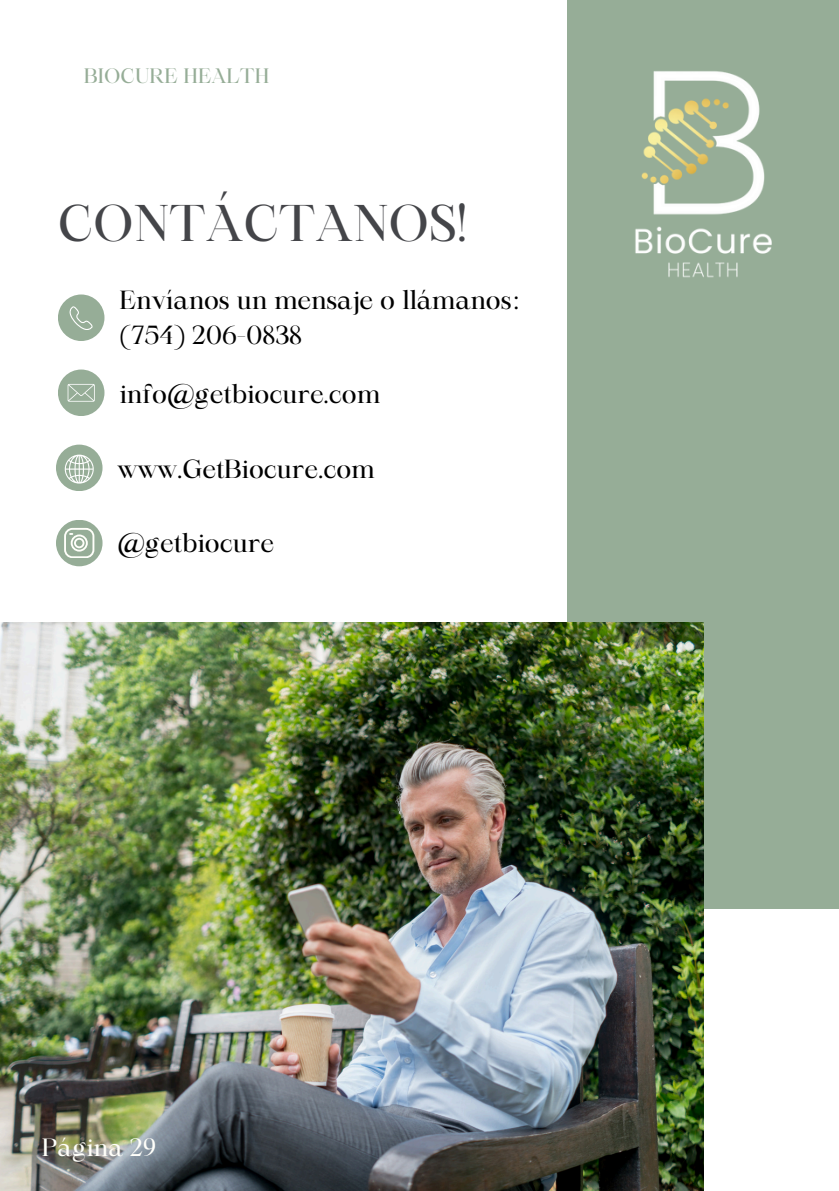
<style>
.page{position:relative;width:839px;height:1191px;background:#fff}
.page>*{position:absolute;margin:0;border:0;box-sizing:border-box;transform-origin:0 0}
.t1{font:49.6px "Maharlika";color:#444549}
.t2{font:25.2px/34.4px "Maharlika";color:#000}
.t3{font:24px "Maharlika";color:#fffffa}
.t4{font:20px "Maharlika";color:#96ad97}
</style>
<div class="page">
<div style="left:567px;top:0;width:271px;height:908px;background:#96ad97"></div>
<img style="left:0;top:623px;width:704px;height:568px">
<div style="left:56px;top:445px;width:46px;height:46px;background:#96ad97;border-radius:50%"></div>
<div style="left:58px;top:370px;width:46px;height:46px;background:#96ad97;border-radius:50%"></div>
<div style="left:56px;top:520px;width:46px;height:46px;background:#96ad97;border-radius:50%"></div>
<div style="left:58px;top:294px;width:46px;height:47px;background:#96ad97;border-radius:50%"></div>
<svg style="left:69px;top:306px;width:24px;height:23px"></svg>
<svg style="left:68px;top:384px;width:27px;height:18px"></svg>
<svg style="left:65px;top:455px;width:28px;height:28px"></svg>
<img style="left:635px;top:71px;width:137px;height:207px">
<svg style="left:64px;top:528px;width:30px;height:30px"></svg>
<h2 class="t4" style="left:84px;top:67px;width:187px">BIOCURE HEALTH</h2>
<p class="t1" style="left:58px;top:203px;width:411px">CONTÁCTANOS!</p>
<p class="t2" style="left:119px;top:286px;width:400px">Envíanos un mensaje o llámanos: (754) 206-0838</p>
<h2 class="t2" style="left:119px;top:379px;width:262px">info@getbiocure.com</h2>
<h1 class="t2" style="left:117px;top:454px;width:259px">www.GetBiocure.com</h1>
<p class="t2" style="left:117px;top:528px;width:158px">@getbiocure</p>
<p class="t3" style="left:42px;top:1138px;width:116px">Página 29</p>
</div>
